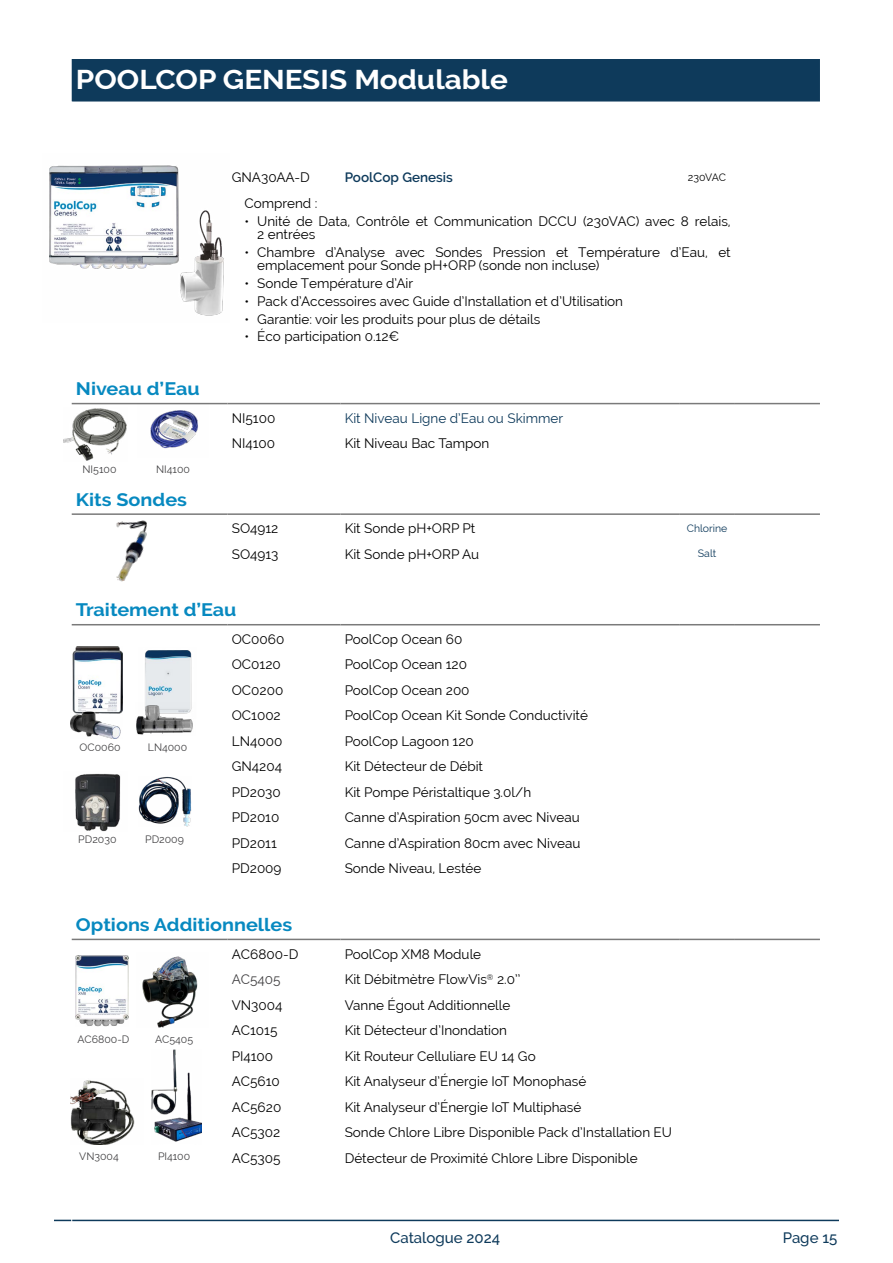
<style>
.page{position:relative;width:893px;height:1263px;background:#fff}
.page>*{position:absolute;margin:0;border:0;box-sizing:border-box;transform-origin:0 0}
.t1{font:700 27px "Raleway";color:#fff;scale:1.1 1}
.t2{font:700 18px "Raleway";color:#0789c0;scale:1.1 1}
.t3{font:500 15px "Raleway";color:#0e3a5b}
.t4{font:13.5px/13.5px "Raleway";color:#000}
.t5{font:13.5px "Raleway";color:#0e3a5b}
.t6{font:600 13.5px "Raleway";color:#0e3a5b}
.t7{font:13.5px "Raleway";color:#414042}
.t8{font:10.5px "Raleway";color:#414042}
.t9{font:10.5px "Raleway";color:#0e3a5b}
.t10{font:10.5px "Raleway";color:#000}
</style>
<div class="page">
<hr style="left:54px;top:1220px;width:785px;height:1px;background:#0e3a5b">
<div style="left:72px;top:59px;width:748px;height:43px;background:#0e3a5b"></div>
<hr style="left:72px;top:624px;width:155px;height:1px;background:#7a7a7a">
<hr style="left:227px;top:624px;width:113px;height:1px;background:#7a7a7a">
<hr style="left:340px;top:624px;width:339px;height:1px;background:#7a7a7a">
<hr style="left:679px;top:624px;width:56px;height:1px;background:#7a7a7a">
<hr style="left:735px;top:624px;width:85px;height:1px;background:#7a7a7a">
<hr style="left:72px;top:513px;width:155px;height:2px;background:#7a7a7a">
<hr style="left:227px;top:513px;width:113px;height:2px;background:#7a7a7a">
<hr style="left:340px;top:513px;width:339px;height:2px;background:#7a7a7a">
<hr style="left:679px;top:513px;width:56px;height:2px;background:#7a7a7a">
<hr style="left:735px;top:513px;width:85px;height:2px;background:#7a7a7a">
<hr style="left:72px;top:403px;width:155px;height:1px;background:#7a7a7a">
<hr style="left:227px;top:403px;width:113px;height:1px;background:#7a7a7a">
<hr style="left:340px;top:403px;width:339px;height:1px;background:#7a7a7a">
<hr style="left:679px;top:403px;width:56px;height:1px;background:#7a7a7a">
<hr style="left:735px;top:403px;width:85px;height:1px;background:#7a7a7a">
<hr style="left:72px;top:939px;width:155px;height:1px;background:#7a7a7a">
<hr style="left:227px;top:939px;width:113px;height:1px;background:#7a7a7a">
<hr style="left:340px;top:939px;width:339px;height:1px;background:#7a7a7a">
<hr style="left:679px;top:939px;width:56px;height:1px;background:#7a7a7a">
<hr style="left:735px;top:939px;width:85px;height:1px;background:#7a7a7a">
<img style="left:116px;top:520px;width:31px;height:62px">
<img style="left:70px;top:647px;width:53px;height:91px">
<img style="left:145px;top:650px;width:47px;height:52px">
<img style="left:136px;top:702px;width:57px;height:33px">
<img style="left:75px;top:773px;width:46px;height:58px">
<img style="left:139px;top:776px;width:53px;height:50px">
<img style="left:70px;top:1080px;width:65px;height:64px">
<img style="left:75px;top:955px;width:53px;height:71px">
<img style="left:142px;top:956px;width:56px;height:71px">
<img style="left:151px;top:1050px;width:51px;height:92px">
<img style="left:138px;top:404px;width:70px;height:45px">
<img style="left:64px;top:408px;width:63px;height:53px">
<img style="left:49px;top:165px;width:175px;height:151px">
<h1 class="t1" style="left:76px;top:64px;width:394px">POOLCOP GENESIS Modulable</h1>
<h2 class="t2" style="left:76px;top:378px;width:114px">Niveau d’Eau</h2>
<p class="t8" style="left:83px;top:463px;width:35px">NI5100</p>
<p class="t8" style="left:156px;top:463px;width:35px">NI4100</p>
<h2 class="t2" style="left:76px;top:489px;width:102px">Kits Sondes</h2>
<p class="t4" style="left:232px;top:171px;width:80px">GNA30AA-D</p>
<p class="t6" style="left:345px;top:170px;width:110px">PoolCop Genesis</p>
<p class="t10" style="left:688px;top:171px;width:40px">230VAC</p>
<p class="t4" style="left:244px;top:196px;width:74px">Comprend :</p>
<p class="t4" style="left:257px;top:214px;width:475px;text-indent:-13px">• Unité de Data, Contrôle et Communication DCCU (230VAC) avec 8 relais,<br>2 entrées</p>
<p class="t4" style="left:257px;top:245px;width:475px;text-indent:-13px">• Chambre d’Analyse avec Sondes Pression et Température d’Eau, et emplacement pour Sonde pH+ORP (sonde non incluse)</p>
<p class="t4" style="left:244px;top:276px;width:170px">• Sonde Température d’Air</p>
<p class="t4" style="left:244px;top:294px;width:380px">• Pack d’Accessoires avec Guide d’Installation et d’Utilisation</p>
<p class="t4" style="left:244px;top:312px;width:297px">• Garantie: voir les produits pour plus de détails</p>
<p class="t4" style="left:244px;top:330px;width:156px">• Éco participation 0.12€</p>
<p class="t4" style="left:232px;top:411px;width:45px">NI5100</p>
<p class="t5" style="left:345px;top:410px;width:220px">Kit Niveau Ligne d’Eau ou Skimmer</p>
<p class="t4" style="left:232px;top:437px;width:45px">NI4100</p>
<p class="t4" style="left:345px;top:437px;width:146px">Kit Niveau Bac Tampon</p>
<p class="t4" style="left:232px;top:522px;width:48px">SO4912</p>
<p class="t4" style="left:345px;top:522px;width:132px">Kit Sonde pH+ORP Pt</p>
<p class="t9" style="left:687px;top:522px;width:42px">Chlorine</p>
<p class="t4" style="left:232px;top:547px;width:48px">SO4913</p>
<p class="t4" style="left:345px;top:547px;width:136px">Kit Sonde pH+ORP Au</p>
<p class="t9" style="left:698px;top:547px;width:20px">Salt</p>
<h2 class="t2" style="left:76px;top:599px;width:147px">Traitement d’Eau</h2>
<p class="t4" style="left:232px;top:632px;width:54px">OC0060</p>
<p class="t4" style="left:345px;top:632px;width:119px">PoolCop Ocean 60</p>
<p class="t4" style="left:232px;top:658px;width:51px">OC0120</p>
<p class="t4" style="left:345px;top:658px;width:124px">PoolCop Ocean 120</p>
<p class="t4" style="left:232px;top:683px;width:53px">OC0200</p>
<p class="t4" style="left:345px;top:683px;width:126px">PoolCop Ocean 200</p>
<p class="t4" style="left:232px;top:709px;width:51px">OC1002</p>
<p class="t4" style="left:345px;top:709px;width:245px">PoolCop Ocean Kit Sonde Conductivité</p>
<p class="t4" style="left:232px;top:734px;width:52px">LN4000</p>
<p class="t4" style="left:345px;top:734px;width:131px">PoolCop Lagoon 120</p>
<p class="t4" style="left:232px;top:760px;width:52px">GN4204</p>
<p class="t4" style="left:345px;top:760px;width:140px">Kit Détecteur de Débit</p>
<p class="t4" style="left:232px;top:785px;width:51px">PD2030</p>
<p class="t4" style="left:345px;top:785px;width:188px">Kit Pompe Péristaltique 3.0l/h</p>
<p class="t4" style="left:232px;top:811px;width:49px">PD2010</p>
<p class="t4" style="left:345px;top:811px;width:237px">Canne d’Aspiration 50cm avec Niveau</p>
<p class="t4" style="left:232px;top:836px;width:47px">PD2011</p>
<p class="t4" style="left:345px;top:836px;width:237px">Canne d’Aspiration 80cm avec Niveau</p>
<p class="t4" style="left:232px;top:862px;width:51px">PD2009</p>
<p class="t4" style="left:345px;top:862px;width:138px">Sonde Niveau, Lestée</p>
<p class="t8" style="left:80px;top:742px;width:42px">OC0060</p>
<p class="t8" style="left:148px;top:742px;width:41px">LN4000</p>
<p class="t8" style="left:78px;top:833px;width:40px">PD2030</p>
<p class="t8" style="left:145px;top:833px;width:40px">PD2009</p>
<h2 class="t2" style="left:76px;top:914px;width:198px">Options Additionnelles</h2>
<p class="t4" style="left:232px;top:947px;width:68px">AC6800-D</p>
<p class="t4" style="left:345px;top:947px;width:138px">PoolCop XM8 Module</p>
<p class="t7" style="left:232px;top:971px;width:50px">AC5405</p>
<p class="t4" style="left:345px;top:972px;width:177px">Kit Débitmètre FlowVis<sup>®</sup> 2.0’’</p>
<p class="t4" style="left:232px;top:998px;width:52px">VN3004</p>
<p class="t4" style="left:345px;top:998px;width:167px">Vanne Égout Additionnelle</p>
<p class="t4" style="left:232px;top:1023px;width:47px">AC1015</p>
<p class="t4" style="left:345px;top:1023px;width:164px">Kit Détecteur d’Inondation</p>
<p class="t4" style="left:232px;top:1049px;width:43px">PI4100</p>
<p class="t4" style="left:345px;top:1049px;width:193px">Kit Routeur Celluliare EU 14 Go</p>
<p class="t4" style="left:232px;top:1074px;width:50px">AC5610</p>
<p class="t4" style="left:345px;top:1074px;width:243px">Kit Analyseur d’Énergie IoT Monophasé</p>
<p class="t4" style="left:232px;top:1100px;width:51px">AC5620</p>
<p class="t4" style="left:345px;top:1100px;width:238px">Kit Analyseur d’Énergie IoT Multiphasé</p>
<p class="t4" style="left:232px;top:1125px;width:50px">AC5302</p>
<p class="t4" style="left:345px;top:1125px;width:329px">Sonde Chlore Libre Disponible Pack d’Installation EU</p>
<p class="t4" style="left:232px;top:1151px;width:50px">AC5305</p>
<p class="t4" style="left:345px;top:1151px;width:294px">Détecteur de Proximité Chlore Libre Disponible</p>
<p class="t8" style="left:77px;top:1034px;width:53px">AC6800-D</p>
<p class="t8" style="left:155px;top:1034px;width:40px">AC5405</p>
<p class="t8" style="left:79px;top:1150px;width:41px">VN3004</p>
<p class="t8" style="left:158px;top:1150px;width:34px">PI4100</p>
<p class="t3" style="left:390px;top:1229px;width:112px">Catalogue 2024</p>
<p class="t3" style="left:783px;top:1229px;width:56px">Page 15</p>
</div>
